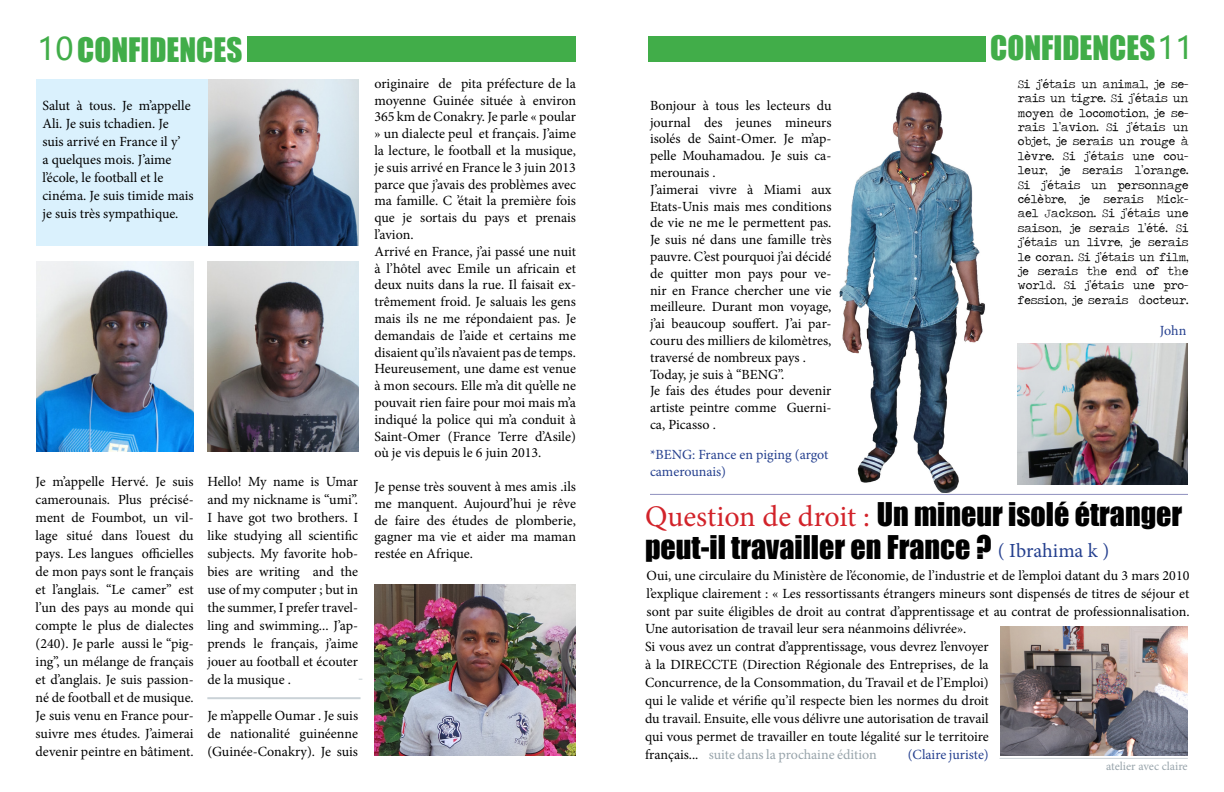
<style>
.page{position:relative;width:1224px;height:792px;background:#fff}
.page>*{position:absolute;margin:0;border:0;box-sizing:border-box;transform-origin:0 0}
.t1{font:31px "Impact";color:#41ad49}
.t2{font:31px "Microsoft Ya Hei UI";color:#41ad49}
.t3{font:30px/33px "Impact";color:#000}
.t4{font:20px "Minion Pro";color:#25408f}
.t5{font:14px/18px "Minion Pro";color:#000;text-align:justify}
.t6{font:14px "Minion Pro";letter-spacing:-.005em;color:#25408f}
.t7{font:12px/14.4px "Traveling Typewriter";color:#000;text-align:justify}
.t8{font:12px "Minion Pro";letter-spacing:-.005em;color:#98a4ab}
.s1{font-family:"Microsoft Ya Hei UI"}
.s2{font-family:"Minion Pro";color:#d2232a}
.s3{color:#98a4ab}
</style>
<div class="page">
<div style="left:648px;top:36px;width:337px;height:25px;background:#41ad49"></div>
<div style="left:247px;top:36px;width:329px;height:25px;background:#41ad49"></div>
<img style="left:207px;top:79px;width:152px;height:167px">
<img style="left:36px;top:262px;width:157px;height:190px">
<img style="left:374px;top:584px;width:202px;height:172px">
<img style="left:1000px;top:626px;width:188px;height:130px">
<img style="left:839px;top:92px;width:146px;height:401px">
<img style="left:1018px;top:343px;width:170px;height:142px">
<img style="left:207px;top:262px;width:152px;height:190px">
<div style="left:36px;top:79px;width:171px;height:167px;background:#daf1fd"></div>
<hr style="left:207px;top:697px;width:154px;height:2px;background:#cad2d7">
<hr style="left:650px;top:494px;width:538px;height:1px;background:#8f90be">
<hr style="left:1000px;top:758px;width:188px;height:1px;background:#cad2d7">
<p class="t2" style="left:37px;top:28px;width:38px">10</p>
<p class="t1" style="left:77px;top:26px;width:167px">CONFIDENCES</p>
<p class="t1" style="left:990px;top:23px;width:205px">CONFIDENCES<span class="s1">11</span></p>
<p class="t7" style="left:1018px;top:76px;width:172px">Si j’étais un animal, je se&shy;rais un tigre. Si j’étais un moyen de locomotion, je se&shy;rais l’avion. Si j’étais un objet, je serais un rouge à lèvre. Si j’étais une cou&shy;leur, je serais l’orange.<br>Si j’étais un personnage célèbre, je serais Mick&shy;ael Jackson. Si j’étais une saison, je serais l’été. Si j’étais un livre, je serais le coran. Si j’étais un film, je serais the end of the world. Si j’étais une pro&shy;fession, je serais docteur.</p>
<p class="t6" style="left:1160px;top:321px;width:28px">John</p>
<p class="t5" style="left:374px;top:75px;width:203px;line-height:16.8px">originaire de pita préfecture de la moyenne Guinée située à environ 365 km de Conakry. Je parle « poular » un dialecte peul et français. J’aime la lecture, le football et la musique, je suis arrivé en France le 3 juin 2013 parce que j’avais des problèmes avec ma famille. C ’était la première fois que je sortais du pays et prenais</p>
<p class="t5" style="left:374px;top:226px;width:41px">l’avion.</p>
<p class="t5" style="left:374px;top:243px;width:203px;line-height:16.8px">Arrivé en France, j’ai passé une nuit à l’hôtel avec Emile un africain et deux nuits dans la rue. Il faisait ex&shy;trêmement froid. Je saluais les gens mais ils ne me répondaient pas. Je demandais de l’aide et certains me disaient qu’ils n’avaient pas de temps.<br>Heureusement, une dame est venue à mon secours. Elle m’a dit qu’elle ne pouvait rien faire pour moi mais m’a indiqué la police qui m’a conduit à Saint-Omer (France Terre d’Asile) où je vis depuis le 6 juin 2013.</p>
<p class="t5" style="left:374px;top:478px;width:203px;line-height:16.8px">Je pense très souvent à mes amis .ils me manquent. Aujourd’hui je rêve de faire des études de plomberie, gagner ma vie et aider ma maman restée en Afrique.</p>
<p class="t5" style="left:650px;top:97px;width:183px;line-height:16.8px">Bonjour à tous les lecteurs du journal des jeunes mineurs isolés de Saint-Omer. Je m’ap&shy;pelle Mouhamadou. Je suis ca-</p>
<p class="t5" style="left:650px;top:164px;width:67px">merounais .</p>
<p class="t5" style="left:650px;top:181px;width:183px;line-height:16.8px">J’aimerai vivre à Miami aux Etats-Unis mais mes conditions de vie ne me le permettent pas.<br>Je suis né dans une famille très pauvre. C’est pourquoi j’ai décidé de quitter mon pays pour ve&shy;nir en France chercher une vie meilleure. Durant mon voyage, j’ai beaucoup souffert. J’ai par&shy;couru des milliers de kilomètres, traversé de nombreux pays .</p>
<p class="t5" style="left:650px;top:365px;width:136px">Today, je suis à “BENG”.</p>
<p class="t5" style="left:650px;top:383px;width:183px;line-height:16.8px">Je fais des études pour devenir artiste peintre comme Guerni&shy;ca, Picasso .</p>
<p class="t5" style="left:42px;top:96px;width:150px">Salut à tous. Je m’appelle</p>
<p class="t5" style="left:42px;top:114px;width:153px;text-align:left">Ali. Je suis tchadien. Je<br>suis arrivé en France il y’<br>a quelques mois. J’aime l’école, le football et le cinéma. Je suis timide mais je suis très sympathique.</p>
<p class="t6" style="left:650px;top:445px;width:180px">*BENG: France en piging (argot</p>
<p class="t6" style="left:650px;top:462px;width:78px">camerounais)</p>
<p class="t5" style="left:36px;top:473px;width:160px">Je m’appelle Hervé. Je suis camerounais. Plus précisé&shy;ment de Foumbot, un vil&shy;lage situé dans l’ouest du pays. Les langues officielles de mon pays sont le français et l’anglais. “Le camer” est l’un des pays au monde qui compte le plus de dialectes (240). Je parle aussi le “pig&shy;ing”, un mélange de français et d’anglais. Je suis passion&shy;né de football et de musique.<br>Je suis venu en France pour&shy;suivre mes études. J’aimerai devenir peintre en bâtiment.</p>
<p class="t5" style="left:207px;top:473px;width:152px">Hello! My name is Umar and my nickname is “umi”.<br>I have got two brothers. I like studying all scientific subjects. My favorite hob&shy;bies are writing and the use of my computer ; but in the summer, I prefer travel&shy;ling and swimming... J’ap&shy;prends le français, j’aime jouer au football et écouter de la musique .</p>
<p class="t5" style="left:207px;top:707px;width:152px">Je m’appelle Oumar . Je suis de nationalité guinéenne (Guinée-Conakry). Je suis</p>
<p class="t3" style="left:645px;top:497px;width:539px"><span class="s2">Question de droit :</span> Un mineur isolé étranger peut-il travailler en France ?</p>
<p class="t4" style="left:998px;top:537px;width:113px">( Ibrahima k )</p>
<p class="t5" style="left:646px;top:566px;width:545px">Oui, une circulaire du Ministère de l’économie, de l’industrie et de l’emploi datant du 3 mars 2010 l’explique clairement : « Les ressortissants étrangers mineurs sont dispensés de titres de séjour et sont par suite éligibles de droit au contrat d’apprentissage et au contrat de professionnalisation.</p>
<p class="t5" style="left:645px;top:620px;width:323px">Une autorisation de travail leur sera néanmoins délivrée».</p>
<p class="t5" style="left:645px;top:638px;width:345px">Si vous avez un contrat d’apprentissage, vous devrez l’envoyer à la DIRECCTE (Direction Régionale des Entreprises, de la Concurrence, de la Consommation, du Travail et de l’Emploi) qui le valide et vérifie qu’il respecte bien les normes du droit du travail. Ensuite, elle vous délivre une autorisation de travail qui vous permet de travailler en toute légalité sur le territoire français... <span class="s3">suite dans la prochaine édition</span></p>
<p class="t6" style="left:908px;top:745px;width:83px">(Claire juriste)</p>
<p class="t8" style="left:1106px;top:758px;width:83px">atelier avec claire</p>
</div>
